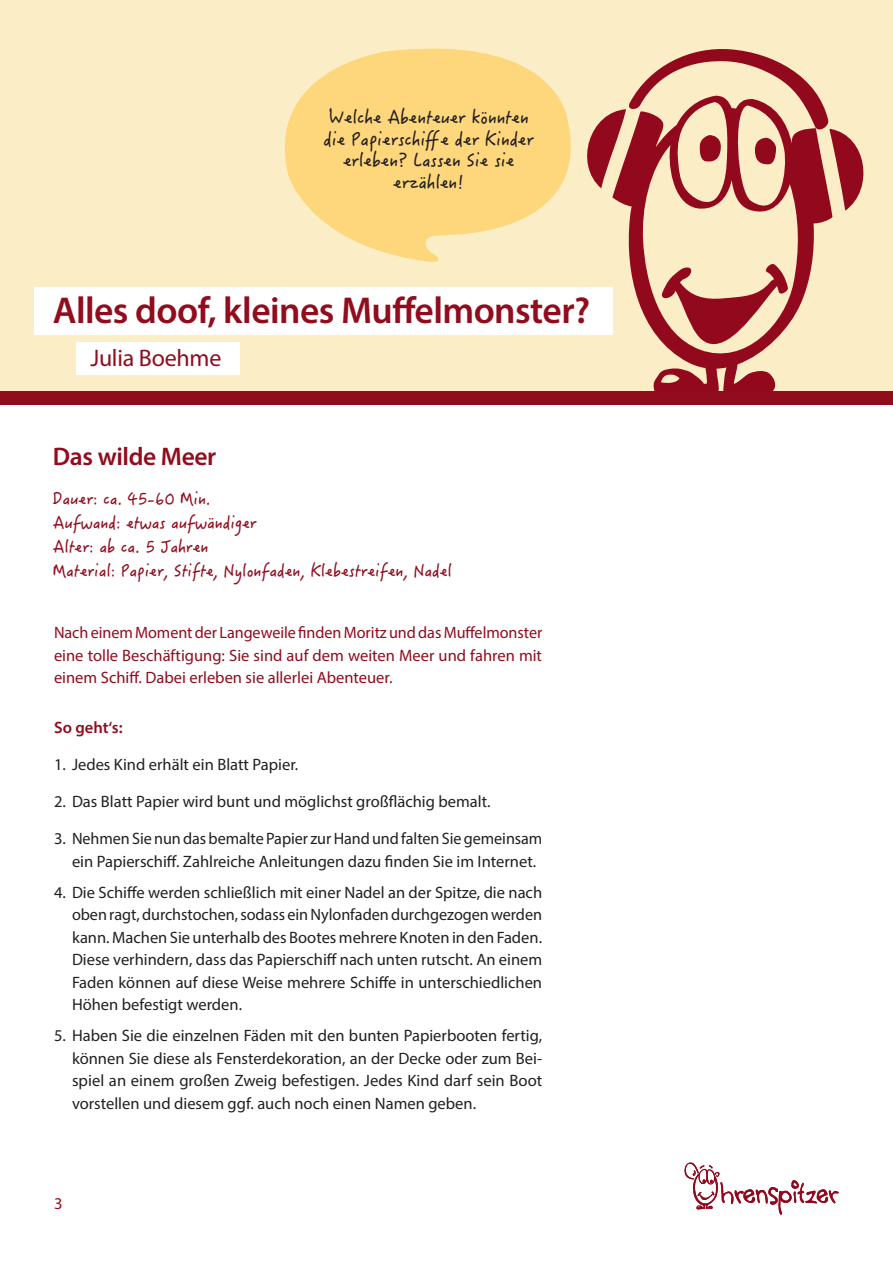
<style>
.page{position:relative;width:893px;height:1263px;background:#fff}
.page>*{position:absolute;margin:0;border:0;box-sizing:border-box;transform-origin:0 0}
.t1{font:600 37.5px "Myriad Pro";letter-spacing:-.015em;color:#910c1d}
.t2{font:600 25.5px "Myriad Pro";letter-spacing:-.015em;color:#910c1d}
.t3{font:24px "Myriad Pro";letter-spacing:-.01em;color:#910c1d}
.t4{font:18px/21.6px "Hanzi Pen SC W5";color:#231f20;text-align:center}
.t5{font:16.5px/22.5px "Myriad Pro";color:#231f20;text-align:justify}
.t6{font:16.5px/22.5px "Myriad Pro";color:#910c1d;text-align:justify}
.t7{font:16.5px/24px "Hanzi Pen SC W5";color:#910c1d}
.t8{font:600 16.5px "Myriad Pro";color:#910c1d}
</style>
<div class="page">
<div style="left:0;top:0;width:893px;height:397px;background:#fbeec6"></div>
<svg style="left:599px;top:49px;width:265px;height:162px"></svg>
<svg style="left:612px;top:96px;width:220px;height:295px"></svg>
<div style="left:0;top:391px;width:893px;height:14px;background:#910c1d"></div>
<div style="left:34px;top:287px;width:578px;height:48px;background:#fff"></div>
<div style="left:76px;top:342px;width:164px;height:33px;background:#fff"></div>
<svg style="left:684px;top:1162px;width:154px;height:53px"></svg>
<svg style="left:284px;top:48px;width:315px;height:214px"></svg>
<p class="t4" style="left:324px;top:106px;width:212px">Welche Abenteuer könnten die Papierschiffe der Kinder erleben? Lassen Sie sie erzählen!</p>
<h1 class="t1" style="left:53px;top:286px;width:539px">Alles doof, kleines Muffelmonster?</h1>
<h3 class="t3" style="left:90px;top:343px;width:133px">Julia Boehme</h3>
<h2 class="t2" style="left:53px;top:440px;width:165px">Das wilde Meer</h2>
<p class="t7" style="left:53px;top:486px;width:400px">Dauer: ca. 45-60 Min.<br>Aufwand: etwas aufwändiger<br>Alter: ab ca. 5 Jahren<br>Material: Papier, Stifte, Nylonfaden, Klebestreifen, Nadel</p>
<p class="t6" style="left:54px;top:621px;width:490px">Nach einem Moment der Langeweile finden Moritz und das Muffelmonster eine tolle Beschäftigung: Sie sind auf dem weiten Meer und fahren mit einem Schiff. Dabei erleben sie allerlei Abenteuer.</p>
<p class="t8" style="left:54px;top:717px;width:70px">So geht‘s:</p>
<p class="t5" style="left:54px;top:753px;width:246px">1. Jedes Kind erhält ein Blatt Papier.</p>
<p class="t5" style="left:54px;top:790px;width:438px">2. Das Blatt Papier wird bunt und möglichst großflächig bemalt.</p>
<p class="t5" style="left:72px;top:827px;width:472px;text-indent:-18px">3. Nehmen Sie nun das bemalte Papier zur Hand und falten Sie gemeinsam ein Papierschiff. Zahlreiche Anleitungen dazu finden Sie im Internet.</p>
<p class="t5" style="left:72px;top:881px;width:472px;text-indent:-18px">4. Die Schiffe werden schließlich mit einer Nadel an der Spitze, die nach oben ragt, durchstochen, sodass ein Nylonfaden durchgezogen werden kann. Machen Sie unterhalb des Bootes mehrere Knoten in den Faden.<br>Diese verhindern, dass das Papierschiff nach unten rutscht. An einem Faden können auf diese Weise mehrere Schiffe in unterschiedlichen Höhen befestigt werden.</p>
<p class="t5" style="left:72px;top:1024px;width:472px;text-indent:-18px">5. Haben Sie die einzelnen Fäden mit den bunten Papierbooten fertig, können Sie diese als Fensterdekoration, an der Decke oder zum Bei&shy;spiel an einem großen Zweig befestigen. Jedes Kind darf sein Boot vorstellen und diesem ggf. auch noch einen Namen geben.</p>
<p class="t6" style="left:54px;top:1192px;width:10px">3</p>
</div>
